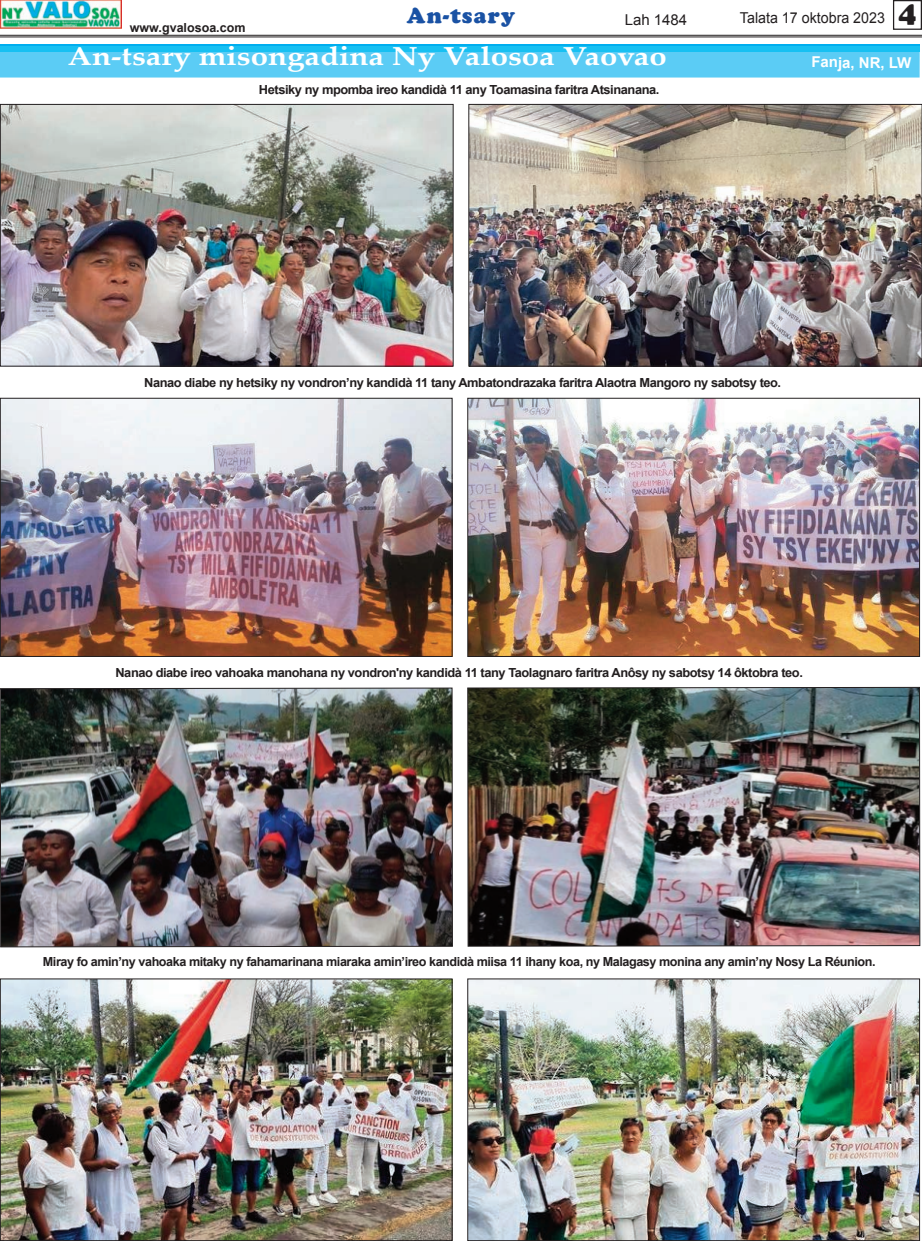
<style>
.page{position:relative;width:922px;height:1241px;background:#fff}
.page>*{position:absolute;margin:0;border:0;box-sizing:border-box;transform-origin:0 0}
.t1{font:700 26px "Palatino Linotype";letter-spacing:-.005em;color:#fff;scale:1.2 1}
.t2{font:900 22.5px "Cooper";letter-spacing:.05em;color:#1a52a4}
.t3{font:15px "Arial";color:#231f20;scale:.95 1}
.t4{font:700 15px "Arial";letter-spacing:-.005em;color:#fff}
.t5{font:15px "Arial";color:#231f20}
.t6{font:700 12.5px "Arial";letter-spacing:-.035em;color:#231f20}
.t7{font:700 12.5px "Arial";color:#231f20}
.s1{font-family:"Cooper";font-weight:900;font-size:30px}
</style>
<div class="page">
<hr style="left:0;top:35px;width:921px;height:1px;background:#231f20">
<hr style="left:0;top:37px;width:921px;height:1px;background:#231f20">
<img style="left:0;top:0;width:122px;height:28px">
<div style="left:892px;top:0;width:29px;height:30px;border:1px solid #231f20"></div>
<div style="left:0;top:44px;width:919px;height:8px;background:#00aeef"></div>
<div style="left:0;top:52px;width:919px;height:25px;background:#5bccf5"></div>
<div style="left:0;top:46px;width:919px;height:6px;background:#17c0f2"></div>
<img style="left:2px;top:400px;width:448px;height:254px">
<div style="left:0;top:398px;width:452px;height:258px;border:1px solid #231f20"></div>
<img style="left:470px;top:106px;width:449px;height:258px">
<div style="left:468px;top:104px;width:453px;height:262px;border:1px solid #231f20"></div>
<img style="left:469px;top:400px;width:448px;height:254px">
<div style="left:467px;top:398px;width:452px;height:258px;border:1px solid #231f20"></div>
<img style="left:0;top:687px;width:453px;height:260px">
<img style="left:467px;top:686px;width:453px;height:260px">
<img style="left:2px;top:980px;width:448px;height:258px">
<div style="left:0;top:978px;width:452px;height:262px;border:1px solid #231f20"></div>
<img style="left:469px;top:980px;width:448px;height:258px">
<div style="left:467px;top:978px;width:452px;height:262px;border:1px solid #231f20"></div>
<img style="left:2px;top:106px;width:449px;height:258px">
<div style="left:0;top:104px;width:453px;height:262px;border:1px solid #231f20"></div>
<p class="t7" style="left:130px;top:20px;width:117px">www.gvalosoa.com</p>
<h2 class="t2" style="left:407px;top:2px;width:110px">An-tsary</h2>
<p class="t5" style="left:624px;top:11px;width:64px">Lah 1484</p>
<p class="t3" style="left:739px;top:10px;width:187px">Talata 17 oktobra 2023 <span class="s1">4</span></p>
<h1 class="t1" style="left:68px;top:46px;width:500px">An-tsary misongadina Ny Valosoa Vaovao</h1>
<p class="t4" style="left:811px;top:54px;width:102px">Fanja, NR, LW</p>
<p class="t6" style="left:259px;top:83px;width:402px">Hetsiky ny mpomba ireo kandidà 11 any Toamasina faritra Atsinanana.</p>
<p class="t6" style="left:144px;top:376px;width:638px">Nanao diabe ny hetsiky ny vondron’ny kandidà 11 tany Ambatondrazaka faritra Alaotra Mangoro ny sabotsy teo.</p>
<p class="t6" style="left:115px;top:665px;width:688px">Nanao diabe ireo vahoaka manohana ny vondron'ny kandidà 11 tany Taolagnaro faritra Anôsy ny sabotsy 14 ôktobra teo.</p>
<p class="t6" style="left:43px;top:954px;width:834px">Miray fo amin’ny vahoaka mitaky ny fahamarinana miaraka amin’ireo kandidà miisa 11 ihany koa, ny Malagasy monina any amin’ny Nosy La Réunion.</p>
</div>
